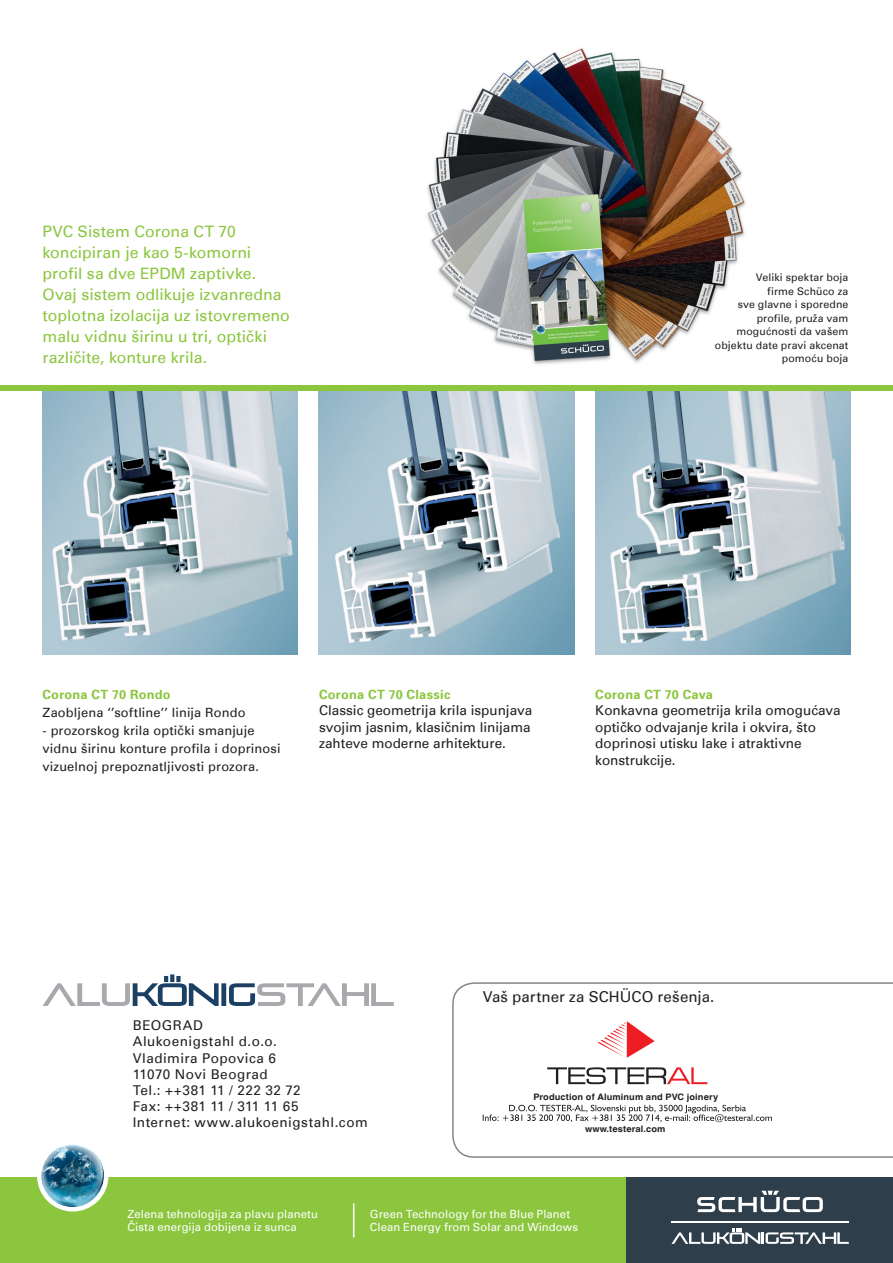
<style>
.page{position:relative;width:893px;height:1263px;background:#fff}
.page>*{position:absolute;margin:0;border:0;box-sizing:border-box;transform-origin:0 0}
.t1{font:15.75px/21px "Univers";letter-spacing:.005em;color:#8bc63e}
.t2{font:15px "Univers";letter-spacing:.01em;color:#231f20}
.t3{font:13.5px/16.5px "Univers";color:#231f20;text-align:justify}
.t4{font:13.5px/16.2px "Univers";letter-spacing:.035em;color:#231f20}
.t5{font:12.75px/18px "Univers";letter-spacing:.015em;color:#231f20}
.t6{font:700 12.75px "Univers 65";letter-spacing:.02em;color:#8bc63e}
.t7{font:11.25px/13.5px "Univers";letter-spacing:.01em;color:#fff}
.t8{font:10.5px/13.5px "Univers";letter-spacing:.015em;color:#231f20;text-align:right}
.t9{font:700 8.85px "Helvetica World";letter-spacing:.01em;color:#231f20;scale:1.04 1}
</style>
<div class="page">
<img style="left:595px;top:391px;width:255px;height:264px">
<img style="left:319px;top:391px;width:255px;height:264px">
<img style="left:43px;top:391px;width:255px;height:264px">
<img style="left:427px;top:48px;width:319px;height:317px">
<svg style="left:452px;top:982px;width:441px;height:176px"></svg>
<div style="left:0;top:386px;width:893px;height:5px;background:#8bc63e"></div>
<div style="left:0;top:1178px;width:626px;height:85px;background:#8bc63e"></div>
<div style="left:626px;top:1178px;width:267px;height:85px;background:#2e3f4b"></div>
<svg style="left:697px;top:1191px;width:126px;height:21px"></svg>
<hr style="left:671px;top:1222px;width:178px;height:1px;background:#fff">
<svg style="left:671px;top:1228px;width:178px;height:16px"></svg>
<hr style="left:353px;top:1203px;width:1px;height:34px;background:#fff">
<img style="left:41px;top:1145px;width:64px;height:63px">
<div style="left:37px;top:1140px;width:71px;height:71px;border:4px solid #fff;border-radius:50%"></div>
<svg style="left:43px;top:974px;width:351px;height:32px"></svg>
<svg style="left:598px;top:1021px;width:57px;height:37px"></svg>
<svg style="left:547px;top:1067px;width:160px;height:17px"></svg>
<svg style="left:483px;top:1105px;width:289px;height:17px"></svg>
<p class="t1" style="left:43px;top:221px;width:249px">PVC Sistem Corona CT 70 koncipiran je kao 5-komorni profil sa dve EPDM zaptivke.<br>Ovaj sistem odlikuje izvanredna toplotna izolacija uz istovremeno malu vidnu širinu u tri, optički različite, konture krila.</p>
<p class="t8" style="left:715px;top:271px;width:135px">Veliki spektar boja<br>firme Schüco za<br>sve glavne i sporedne profile, pruža vam mogućnosti da vašem objektu date pravi akcenat pomoću boja</p>
<p class="t6" style="left:43px;top:686px;width:130px">Corona CT 70 Rondo</p>
<p class="t5" style="left:43px;top:703px;width:205px">Zaobljena ‘’softline’’ linija Rondo</p>
<p class="t5" style="left:43px;top:721px;width:240px">- prozorskog krila optički smanjuje vidnu širinu konture profila i doprinosi vizuelnoj prepoznatljivosti prozora.</p>
<p class="t6" style="left:319px;top:686px;width:133px">Corona CT 70 Classic</p>
<p class="t3" style="left:319px;top:702px;width:215px">Classic geometrija krila ispunjava svojim jasnim, klasičnim linijama zahteve moderne arhitekture.</p>
<p class="t6" style="left:595px;top:686px;width:119px">Corona CT 70 Cava</p>
<p class="t3" style="left:595px;top:702px;width:247px;text-align:left">Konkavna geometrija krila omogućava optičko odvajanje krila i okvira, što doprinosi utisku lake i atraktivne konstrukcije.</p>
<p class="t2" style="left:483px;top:987px;width:233px">Vaš partner za SCHÜCO rešenja.</p>
<p class="t4" style="left:133px;top:1017px;width:237px">BEOGRAD<br>Alukoenigstahl d.o.o.<br>Vladimira Popovica 6<br>11070 Novi Beograd<br>Tel.: ++381 11 / 222 32 72<br>Fax: ++381 11 / 311 11 65<br>Internet: www.alukoenigstahl.com</p>
<p class="t9" style="left:533px;top:1092px;width:179px">Production of Aluminum and PVC joinery</p>
<p class="t9" style="left:585px;top:1124px;width:79px">www.testeral.com</p>
<p class="t7" style="left:128px;top:1207px;width:192px">Zelena tehnologija za plavu planetu<br>Čista energija dobijena iz sunca</p>
<p class="t7" style="left:370px;top:1207px;width:210px">Green Technology for the Blue Planet<br>Clean Energy from Solar and Windows</p>
</div>
